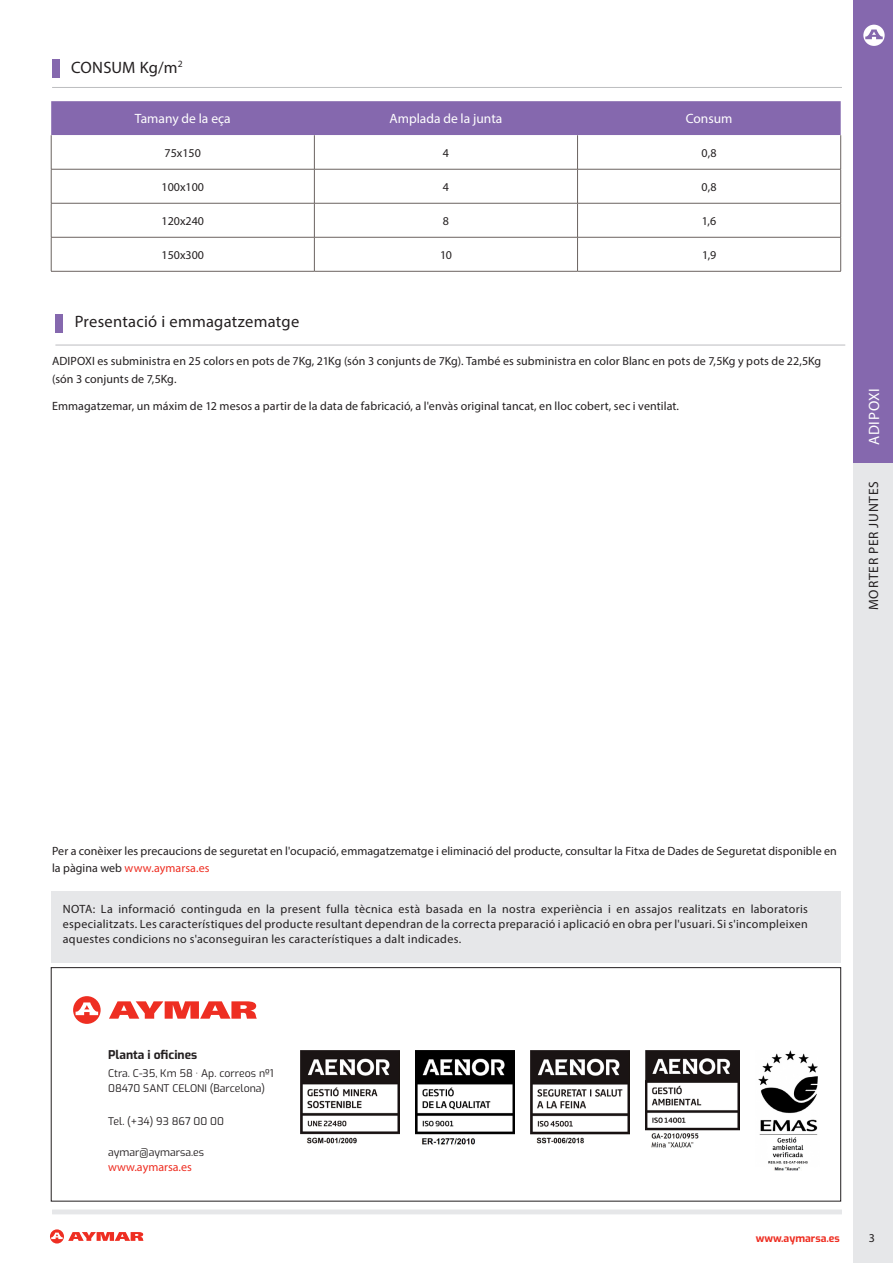
<style>
.page{position:relative;width:893px;height:1263px;background:#fff}
.page>*{position:absolute;margin:0;border:0;box-sizing:border-box;transform-origin:0 0}
.t1{font:16.5px "Myriad Pro";letter-spacing:.015em;color:#231f20}
.t2{font:15px "Myriad Pro";letter-spacing:.05em;color:#fff}
.t3{font:13.5px "Myriad Pro";color:#fff}
.t4{font:13.5px "Myriad Pro";letter-spacing:.06em;color:#231f20}
.t5{font:12px/15px "Myriad Pro";letter-spacing:.005em;color:#231f20}
.t6{font:700 12px "Exo";color:#231f20}
.t7{font:12px "Myriad Pro";color:#ee2e22}
.t8{font:10.5px "Exo";color:#231f20}
.t9{font:700 10.5px "Exo";color:#ee2e22}
.s1{color:#ee2e22}
</style>
<div class="page">
<div style="left:854px;top:462px;width:39px;height:801px;background:#e6e7e9"></div>
<div style="left:854px;top:0;width:39px;height:462px;background:#8568ae"></div>
<svg style="left:863px;top:25px;width:22px;height:21px"></svg>
<div style="left:51px;top:891px;width:790px;height:72px;background:#e6e7e9"></div>
<hr style="left:52px;top:87px;width:790px;height:1px;background:#bcbdc0">
<div style="left:52px;top:60px;width:8px;height:18px;background:#8568ae"></div>
<div style="left:51px;top:101px;width:790px;height:34px;background:#8568ae"></div>
<svg style="left:52px;top:135px;width:788px;height:136px"></svg>
<hr style="left:51px;top:135px;width:1px;height:34px;background:#6b6360">
<hr style="left:314px;top:135px;width:1px;height:34px;background:#6b6360">
<hr style="left:577px;top:135px;width:1px;height:34px;background:#6b6360">
<hr style="left:840px;top:135px;width:1px;height:34px;background:#6b6360">
<hr style="left:51px;top:169px;width:263px;height:1px;background:#6b6360">
<hr style="left:51px;top:169px;width:1px;height:34px;background:#6b6360">
<hr style="left:314px;top:169px;width:263px;height:1px;background:#6b6360">
<hr style="left:314px;top:169px;width:1px;height:34px;background:#6b6360">
<hr style="left:577px;top:169px;width:264px;height:1px;background:#6b6360">
<hr style="left:577px;top:169px;width:1px;height:34px;background:#6b6360">
<hr style="left:840px;top:169px;width:1px;height:34px;background:#6b6360">
<hr style="left:51px;top:203px;width:263px;height:1px;background:#6b6360">
<hr style="left:51px;top:203px;width:1px;height:34px;background:#6b6360">
<hr style="left:314px;top:203px;width:263px;height:1px;background:#6b6360">
<hr style="left:314px;top:203px;width:1px;height:34px;background:#6b6360">
<hr style="left:577px;top:203px;width:264px;height:1px;background:#6b6360">
<hr style="left:577px;top:203px;width:1px;height:34px;background:#6b6360">
<hr style="left:840px;top:203px;width:1px;height:34px;background:#6b6360">
<hr style="left:51px;top:237px;width:263px;height:1px;background:#6b6360">
<hr style="left:51px;top:237px;width:1px;height:34px;background:#6b6360">
<hr style="left:314px;top:237px;width:263px;height:1px;background:#6b6360">
<hr style="left:314px;top:237px;width:1px;height:34px;background:#6b6360">
<hr style="left:577px;top:237px;width:264px;height:1px;background:#6b6360">
<hr style="left:577px;top:237px;width:1px;height:34px;background:#6b6360">
<hr style="left:840px;top:237px;width:1px;height:34px;background:#6b6360">
<hr style="left:51px;top:271px;width:263px;height:1px;background:#6b6360">
<hr style="left:314px;top:271px;width:263px;height:1px;background:#6b6360">
<hr style="left:577px;top:271px;width:264px;height:1px;background:#6b6360">
<div style="left:51px;top:967px;width:790px;height:234px;border:1px solid #231f20"></div>
<svg style="left:109px;top:1001px;width:148px;height:18px"></svg>
<svg style="left:73px;top:996px;width:28px;height:28px"></svg>
<svg style="left:50px;top:1229px;width:94px;height:14px"></svg>
<hr style="left:52px;top:1210px;width:790px;height:4px;background:#e6e7e9">
<img style="left:301px;top:1050px;width:99px;height:94px">
<img style="left:530px;top:1050px;width:99px;height:94px">
<img style="left:645px;top:1050px;width:95px;height:98px">
<img style="left:416px;top:1050px;width:99px;height:95px">
<img style="left:758px;top:1050px;width:60px;height:121px">
<div style="left:56px;top:314px;width:7px;height:18px;background:#8568ae"></div>
<hr style="left:55px;top:345px;width:790px;height:1px;background:#bcbdc0">
<p class="t1" style="left:71px;top:57px;width:113px">CONSUM Kg/m<sup>2</sup></p>
<p class="t3" style="left:135px;top:110px;width:97px">Tamany de la eça</p>
<p class="t3" style="left:390px;top:110px;width:114px">Amplada de la junta</p>
<p class="t3" style="left:686px;top:110px;width:48px">Consum</p>
<p class="t5" style="left:165px;top:145px;width:38px">75x150</p>
<p class="t5" style="left:443px;top:145px;width:8px">4</p>
<p class="t5" style="left:701px;top:145px;width:17px">0,8</p>
<p class="t5" style="left:162px;top:179px;width:44px">100x100</p>
<p class="t5" style="left:443px;top:179px;width:8px">4</p>
<p class="t5" style="left:701px;top:179px;width:17px">0,8</p>
<p class="t5" style="left:162px;top:213px;width:44px">120x240</p>
<p class="t5" style="left:443px;top:213px;width:8px">8</p>
<p class="t5" style="left:702px;top:213px;width:16px">1,6</p>
<p class="t5" style="left:162px;top:247px;width:44px">150x300</p>
<p class="t5" style="left:440px;top:247px;width:13px">10</p>
<p class="t5" style="left:702px;top:247px;width:16px">1,9</p>
<p class="t1" style="left:75px;top:311px;width:226px">Presentació i emmagatzematge</p>
<p class="t5" style="left:52px;top:352px;width:771px;line-height:18px">ADIPOXI es subministra en 25 colors en pots de 7Kg, 21Kg (són 3 conjunts de 7Kg). També es subministra en color Blanc en pots de 7,5Kg y pots de 22,5Kg (són 3 conjunts de 7,5Kg.</p>
<p class="t5" style="left:52px;top:398px;width:628px">Emmagatzemar, un máxim de 12 mesos a partir de la data de fabricació, a l'envàs original tancat, en lloc cobert, sec i ventilat.</p>
<p class="t2" style="left:865px;top:445px;width:59px;rotate:-90deg">ADIPOXI</p>
<p class="t4" style="left:865px;top:610px;width:131px;rotate:-90deg">MORTER PER JUNTES</p>
<p class="t5" style="left:52px;top:842px;width:786px;line-height:17.2px">Per a conèixer les precaucions de seguretat en l'ocupació, emmagatzematge i eliminació del producte, consultar la Fitxa de Dades de Seguretat disponible en la pàgina web <span class="s1">www.aymarsa.es</span></p>
<p class="t5" style="left:63px;top:901px;width:746px;text-align:justify">NOTA: La informació continguda en la present fulla tècnica està basada en la nostra experiència i en assajos realitzats en laboratoris especialitzats. Les característiques del producte resultant dependran de la correcta preparació i aplicació en obra per l'usuari. Si s'incompleixen aquestes condicions no s'aconseguiran les característiques a dalt indicades.</p>
<p class="t6" style="left:108px;top:1045px;width:91px">Planta i oficines</p>
<p class="t8" style="left:108px;top:1065px;width:167px">Ctra. C-35, Km 58 · Ap. correos nº1</p>
<p class="t8" style="left:108px;top:1080px;width:159px">08470 SANT CELONI (Barcelona)</p>
<p class="t8" style="left:108px;top:1113px;width:117px">Tel. (+34) 93 867 00 00</p>
<p class="t8" style="left:108px;top:1144px;width:97px">aymar@aymarsa.es</p>
<p class="t7" style="left:108px;top:1159px;width:85px">www.aymarsa.es</p>
<p class="t9" style="left:756px;top:1231px;width:86px">www.aymarsa.es</p>
<p class="t5" style="left:869px;top:1231px;width:8px">3</p>
</div>
